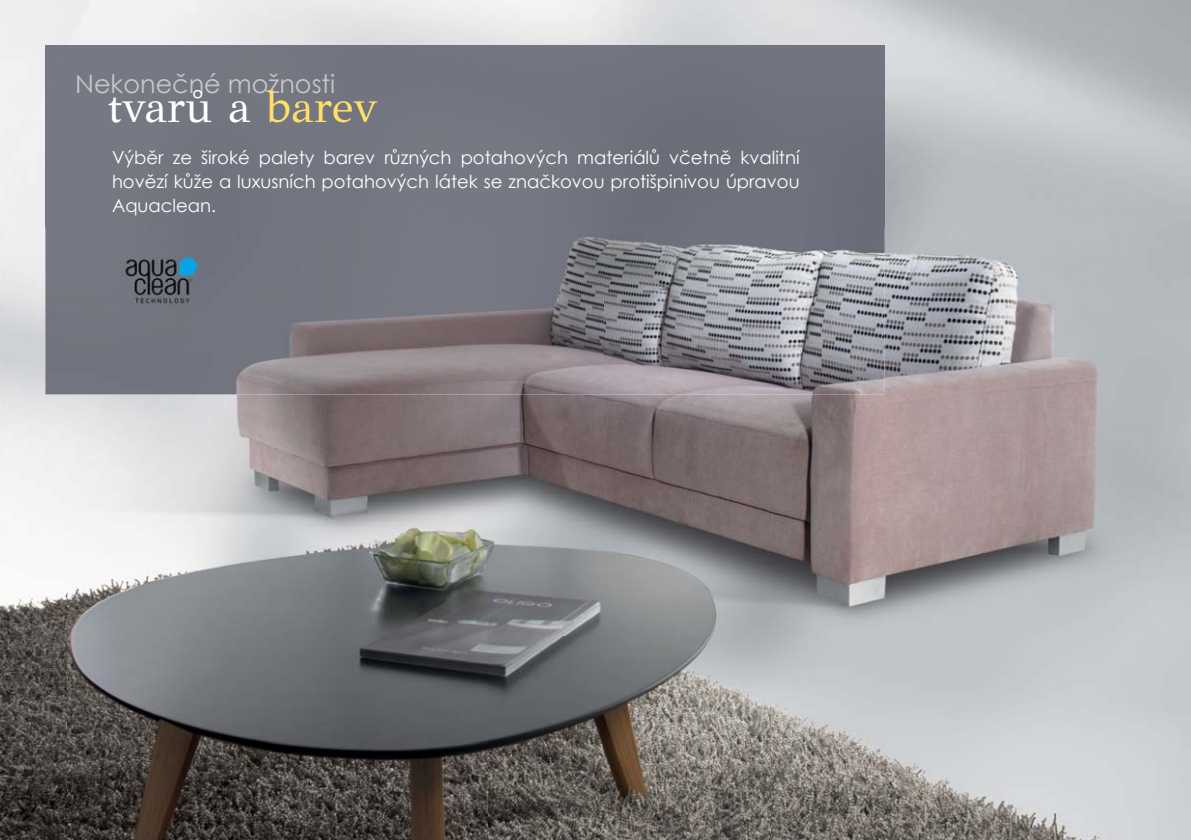
<style>
.page{position:relative;width:1191px;height:840px;background:#fff}
.page>*{position:absolute;margin:0;border:0;box-sizing:border-box;transform-origin:0 0}
.t1{font:45px "GFS Didot";color:#fff}
.t2{font:25.6px "Century Gothic";color:#c6c8ca}
.t3{font:18px/24px "Century Gothic";color:#fff;text-align:justify}
.s1{color:#ffdf69}
</style>
<div class="page">
<img style="left:0;top:0;width:1191px;height:227px">
<img style="left:45px;top:45px;width:839px;height:348px">
<img style="left:0;top:227px;width:68px;height:612px">
<img style="left:839px;top:227px;width:352px;height:612px">
<img style="left:68px;top:393px;width:701px;height:446px">
<img style="left:769px;top:363px;width:71px;height:476px">
<img style="left:113px;top:249px;width:85px;height:59px">
<h2 class="t2" style="left:75px;top:67px;width:262px">Nekonečné možnosti</h2>
<h1 class="t1" style="left:108px;top:80px;width:271px">tvarů a <span class="s1">barev</span></h1>
<p class="t3" style="left:112px;top:145px;width:689px">Výběr ze široké palety barev různých potahových materiálů včetně kvalitní hovězí kůže a luxusních potahových látek se značkovou protišpinivou úpravou Aquaclean.</p>
</div>
